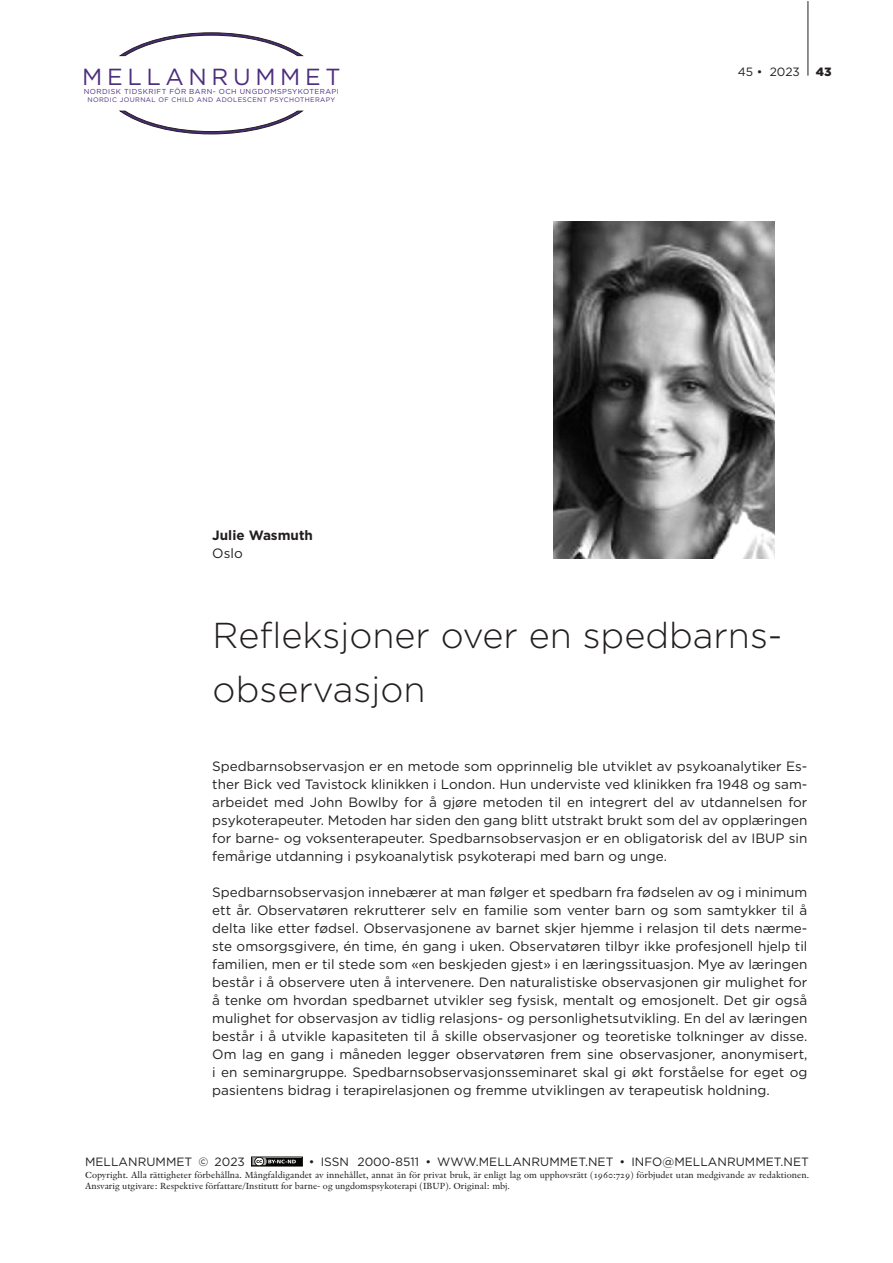
<style>
.page{position:relative;width:893px;height:1263px;background:#fff}
.page>*{position:absolute;margin:0;border:0;box-sizing:border-box;transform-origin:0 0}
.Rubrik1{font:300 36px/54px "Gotham";color:#231f20}
.t1{font:23.25px "Gotham";letter-spacing:.2em;color:#4d2d7d}
.Ingress{font:13.5px/18px "Gotham";color:#231f20;text-align:justify}
.Författare{font:700 13.5px "Gotham";color:#231f20}
.t2{font:12px "Gotham";letter-spacing:.005em;color:#231f20}
.t3{font:900 12px "Gotham";color:#231f20}
.t4{font:9.3px/11.1px "Indigo Regular Os F";color:#231f20}
.t5{font:7.2px "Gotham";letter-spacing:.06em;color:#4d2d7d}
.t6{font:6.6px "Gotham";letter-spacing:.06em;color:#4d2d7d}
</style>
<div class="page">
<hr style="left:808px;top:1px;width:1px;height:75px;background:#231f20">
<div style="left:251px;top:1157px;width:52px;height:9px;border:1px solid #040503"></div>
<div style="left:252px;top:1158px;width:49px;height:7px;background:#040503"></div>
<svg style="left:251px;top:1157px;width:45px;height:10px"></svg>
<svg style="left:119px;top:32px;width:184px;height:102px"></svg>
<img style="left:553px;top:221px;width:221px;height:337px">
<h2 class="t1" style="left:82px;top:62px;width:260px">MELLANRUMMET</h2>
<p class="t5" style="left:84px;top:87px;width:257px">NORDISK TIDSKRIFT FÖR BARN- OCH UNGDOMSPSYKOTERAPI</p>
<p class="t6" style="left:87px;top:96px;width:249px">NORDIC JOURNAL OF CHILD AND ADOLESCENT PSYCHOTHERAPY</p>
<p class="Författare" style="left:212px;top:527px;width:102px">Julie Wasmuth</p>
<p class="Ingress" style="left:212px;top:544px;width:32px">Oslo</p>
<p class="t2" style="left:738px;top:64px;width:64px">45 • 2023</p>
<p class="t3" style="left:816px;top:64px;width:17px">43</p>
<p class="Rubrik1" style="left:213px;top:608px;width:571px">Refleksjoner over en spedbarns&shy;observasjon</p>
<p class="Ingress" style="left:212px;top:757px;width:597px">Spedbarnsobservasjon er en metode som opprinnelig ble utviklet av psykoanalytiker Es&shy;ther Bick ved Tavistock klinikken i London. Hun underviste ved klinikken fra 1948 og sam&shy;arbeidet med John Bowlby for å gjøre metoden til en integrert del av utdannelsen for psykoterapeuter. Metoden har siden den gang blitt utstrakt brukt som del av opplæringen for barne- og voksenterapeuter. Spedbarnsobservasjon er en obligatorisk del av IBUP sin femårige utdanning i psykoanalytisk psykoterapi med barn og unge.</p>
<p class="Ingress" style="left:212px;top:883px;width:597px">Spedbarnsobservasjon innebærer at man følger et spedbarn fra fødselen av og i minimum ett år. Observatøren rekrutterer selv en familie som venter barn og som samtykker til å delta like etter fødsel. Observasjonene av barnet skjer hjemme i relasjon til dets nærme&shy;ste omsorgsgivere, én time, én gang i uken. Observatøren tilbyr ikke profesjonell hjelp til familien, men er til stede som «en beskjeden gjest» i en læringssituasjon. Mye av læringen består i å observere uten å intervenere. Den naturalistiske observasjonen gir mulighet for å tenke om hvordan spedbarnet utvikler seg fysisk, mentalt og emosjonelt. Det gir også mulighet for observasjon av tidlig relasjons- og personlighetsutvikling. En del av læringen består i å utvikle kapasiteten til å skille observasjoner og teoretiske tolkninger av disse.<br>Om lag en gang i måneden legger observatøren frem sine observasjoner, anonymisert, i en seminargruppe. Spedbarnsobservasjonsseminaret skal gi økt forståelse for eget og pasientens bidrag i terapirelasjonen og fremme utviklingen av terapeutisk holdning.</p>
<p class="t2" style="left:85px;top:1155px;width:161px">MELLANRUMMET © 2023</p>
<p class="t2" style="left:309px;top:1155px;width:502px">• ISSN 2000-8511 • WWW.MELLANRUMMET.NET • INFO@MELLANRUMMET.NET</p>
<p class="t4" style="left:85px;top:1169px;width:725px">Copyright. Alla rättigheter förbehållna. Mångfaldigandet av innehållet, annat än för privat bruk, är enligt lag om upphovsrätt (1960:729) förbjudet utan medgivande av redaktionen.<br>Ansvarig utgivare: Respektive författare/Institutt for barne- og ungdomspsykoterapi (IBUP). Original: mbj.</p>
</div>
